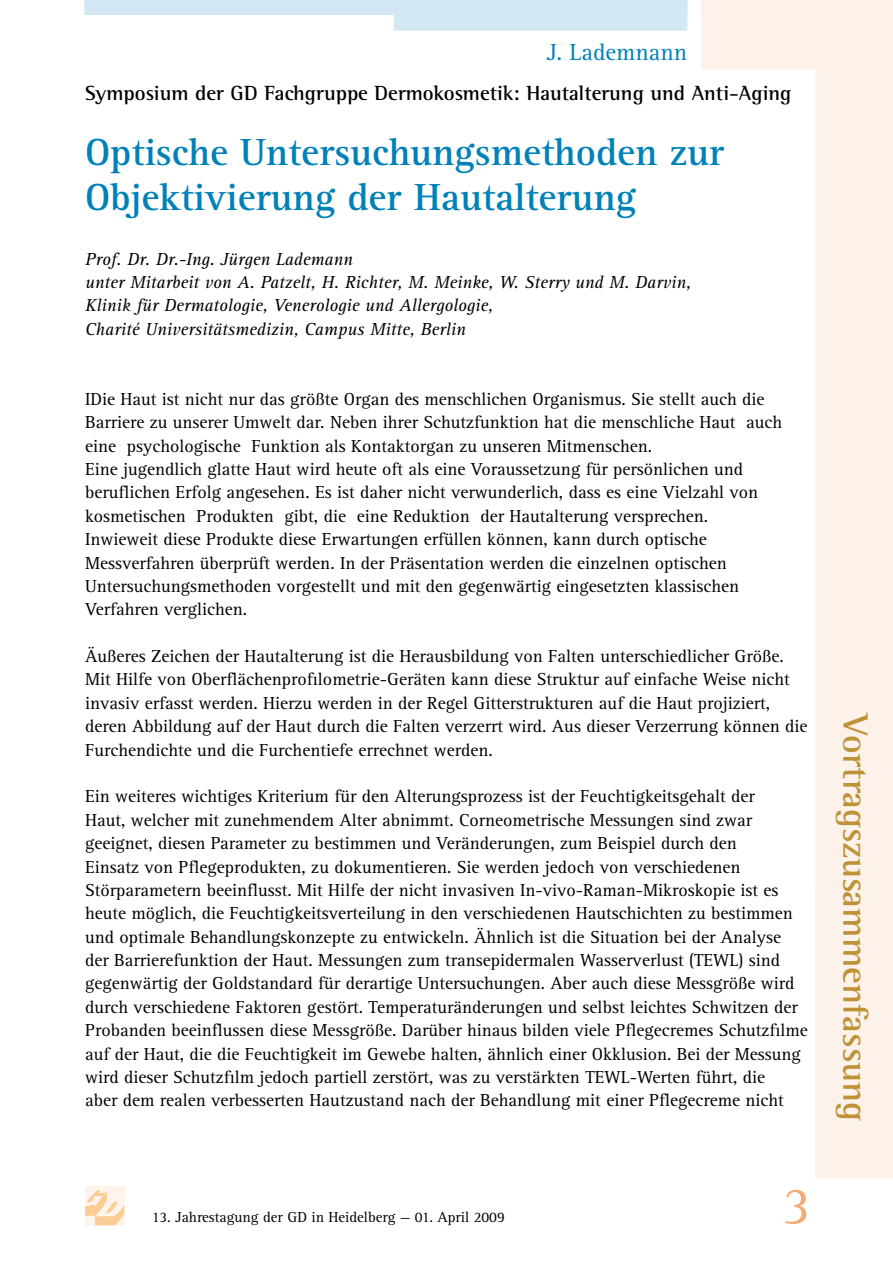
<style>
.page{position:relative;width:893px;height:1263px;background:#fff}
.page>*{position:absolute;margin:0;border:0;box-sizing:border-box;transform-origin:0 0}
.t1{font:54px "Agfa Rotis Serif";color:#f5ab75}
.t2{font:700 39px/45px "Agfa Rotis Serif";color:#0081b8}
.t3{font:700 36px "Agfa Rotis Semi Serif";color:#be9237}
.t4{font:24px "Agfa Rotis Serif";color:#0081b8}
.t5{font:700 21px "Agfa Rotis Semi Serif";color:#000}
.t6{font:18px/23.4px "Agfa Rotis Serif";color:#000}
.t7{font:italic 18px/23.4px "Agfa Rotis Serif";color:#000}
.t8{font:15px "Agfa Rotis Serif";color:#000}
</style>
<div class="page">
<svg style="left:701px;top:21px;width:192px;height:1157px"></svg>
<div style="left:85px;top:1186px;width:39px;height:39px;background:#fef4ec"></div>
<svg style="left:85px;top:1189px;width:39px;height:36px"></svg>
<svg style="left:84px;top:0;width:603px;height:31px"></svg>
<div style="left:701px;top:0;width:192px;height:21px;background:#fcf2ea"></div>
<h3 class="t4" style="left:546px;top:38px;width:142px">J. Lademnann</h3>
<p class="t5" style="left:85px;top:81px;width:708px">Symposium der GD Fachgruppe Dermokosmetik: Hautalterung und Anti-Aging</p>
<h2 class="t2" style="left:85px;top:130px;width:641px">Optische Untersuchungsmethoden zur<br>Objektivierung der Hautalterung</h2>
<p class="t7" style="left:85px;top:247px;width:608px">Prof. Dr. Dr.-Ing. Jürgen Lademann<br>unter Mitarbeit von A. Patzelt, H. Richter, M. Meinke, W. Sterry und M. Darvin, Klinik für Dermatologie, Venerologie und Allergologie,<br>Charité Universitätsmedizin, Campus Mitte, Berlin</p>
<p class="t6" style="left:85px;top:388px;width:699px">IDie Haut ist nicht nur das größte Organ des menschlichen Organismus. Sie stellt auch die Barriere zu unserer Umwelt dar. Neben ihrer Schutzfunktion hat die menschliche Haut auch eine psychologische Funktion als Kontaktorgan zu unseren Mitmenschen.<br>Eine jugendlich glatte Haut wird heute oft als eine Voraussetzung für persönlichen und beruflichen Erfolg angesehen. Es ist daher nicht verwunderlich, dass es eine Vielzahl von kosmetischen Produkten gibt, die eine Reduktion der Hautalterung versprechen.<br>Inwieweit diese Produkte diese Erwartungen erfüllen können, kann durch optische Messverfahren überprüft werden. In der Präsentation werden die einzelnen optischen Untersuchungsmethoden vorgestellt und mit den gegenwärtig eingesetzten klassischen Verfahren verglichen.</p>
<p class="t6" style="left:85px;top:645px;width:724px">Äußeres Zeichen der Hautalterung ist die Herausbildung von Falten unterschiedlicher Größe.<br>Mit Hilfe von Oberflächenprofilometrie-Geräten kann diese Struktur auf einfache Weise nicht invasiv erfasst werden. Hierzu werden in der Regel Gitterstrukturen auf die Haut projiziert, deren Abbildung auf der Haut durch die Falten verzerrt wird. Aus dieser Verzerrung können die Furchendichte und die Furchentiefe errechnet werden.</p>
<p class="t6" style="left:85px;top:785px;width:724px">Ein weiteres wichtiges Kriterium für den Alterungsprozess ist der Feuchtigkeitsgehalt der<br>Haut, welcher mit zunehmendem Alter abnimmt. Corneometrische Messungen sind zwar geeignet, diesen Parameter zu bestimmen und Veränderungen, zum Beispiel durch den<br>Einsatz von Pflegeprodukten, zu dokumentieren. Sie werden jedoch von verschiedenen Störparametern beeinflusst. Mit Hilfe der nicht invasiven In-vivo-Raman-Mikroskopie ist es heute möglich, die Feuchtigkeitsverteilung in den verschiedenen Hautschichten zu bestimmen und optimale Behandlungskonzepte zu entwickeln. Ähnlich ist die Situation bei der Analyse der Barrierefunktion der Haut. Messungen zum transepidermalen Wasserverlust (TEWL) sind gegenwärtig der Goldstandard für derartige Untersuchungen. Aber auch diese Messgröße wird durch verschiedene Faktoren gestört. Temperaturänderungen und selbst leichtes Schwitzen der Probanden beeinflussen diese Messgröße. Darüber hinaus bilden viele Pflegecremes Schutzfilme auf der Haut, die die Feuchtigkeit im Gewebe halten, ähnlich einer Okklusion. Bei der Messung wird dieser Schutzfilm jedoch partiell zerstört, was zu verstärkten TEWL-Werten führt, die<br>aber dem realen verbesserten Hautzustand nach der Behandlung mit einer Pflegecreme nicht</p>
<p class="t8" style="left:152px;top:1208px;width:355px">13. Jahrestagung der GD in Heidelberg — 01. April 2009</p>
<h1 class="t1" style="left:783px;top:1175px;width:30px">3</h1>
<h3 class="t3" style="left:877px;top:714px;width:409px;rotate:90deg">Vortragszusammenfassung</h3>
</div>
